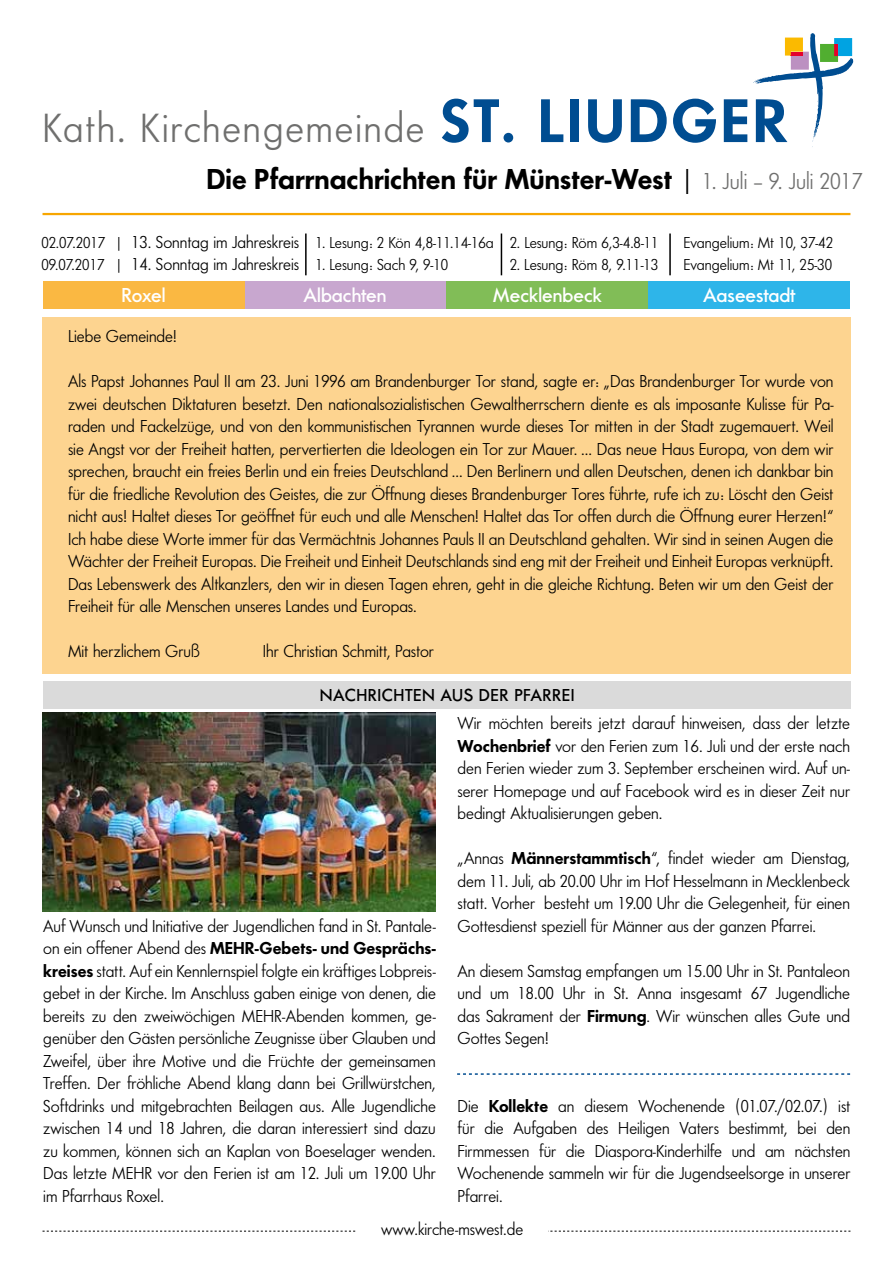
<style>
.page{position:relative;width:893px;height:1263px;background:#fff}
.page>*{position:absolute;margin:0;border:0;box-sizing:border-box;transform-origin:0 0}
.t1{font:42.45px "Futura No 2 D Boo";letter-spacing:.045em;color:#6f6f6e}
.t2{font:30px "Futura No 2 D Dem Bol";color:#000}
.t3{font:500 21px "Futura No 2 D";color:#fff}
.t4{font:18px/22.5px "Futura No 2 D Boo";color:#000;text-align:justify}
.t5{font:18px "Futura No 2 D Dem Bol";color:#000}
.t6{font:500 18px "Futura No 2 D";letter-spacing:.03em;color:#000}
.t7{font:16.5px "Futura No 2 D Boo";color:#000}
.s1{font-family:"Futura No 2 D Dem Bol";font-size:64.05px;color:#004d91}
.s2{font-family:"Futura No 2 D Boo"}
.s3{font-family:"Futura No 2 D Boo";font-size:24px;color:#6f6f6e}
.s4{font-size:18px}
.s5{font-family:"Futura No 2 D Dem Bol"}
</style>
<div class="page">
<div style="left:43px;top:317px;width:808px;height:357px;background:#fdd490"></div>
<svg style="left:753px;top:33px;width:101px;height:114px"></svg>
<hr style="left:501px;top:233px;width:1px;height:42px;background:#000">
<hr style="left:305px;top:233px;width:2px;height:42px;background:#000">
<hr style="left:669px;top:233px;width:2px;height:42px;background:#000">
<svg style="left:43px;top:1231px;width:807px;height:1px"></svg>
<div style="left:356px;top:1222px;width:192px;height:27px;background:#fff"></div>
<hr style="left:43px;top:213px;width:807px;height:2px;background:#f7a600">
<svg style="left:457px;top:1073px;width:393px;height:2px"></svg>
<div style="left:43px;top:681px;width:808px;height:28px;background:#dadada"></div>
<div style="left:43px;top:281px;width:201px;height:28px;background:#fab842"></div>
<div style="left:244px;top:281px;width:202px;height:28px;background:#c8a7cf"></div>
<div style="left:446px;top:281px;width:202px;height:28px;background:#81bd57"></div>
<div style="left:648px;top:281px;width:202px;height:28px;background:#2eb5e9"></div>
<img style="left:43px;top:712px;width:393px;height:200px">
<h1 class="t1" style="left:43px;top:104px;width:747px">Kath. Kirchengemeinde <span class="s1">ST. LIUDGER</span></h1>
<h2 class="t2" style="left:207px;top:162px;width:657px">Die Pfarrnachrichten für Münster-West <span class="s2">|</span> <span class="s3">1. Juli – 9. Juli 2017</span></h2>
<p class="t7" style="left:41px;top:234px;width:619px">02.07.2017 | <span class="s4">13. Sonntag im Jahreskreis</span> 1. Lesung: 2 Kön 4,8-11.14-16a 2. Lesung: Röm 6,3-4.8-11</p>
<p class="t7" style="left:683px;top:234px;width:151px">Evangelium: Mt 10, 37-42</p>
<p class="t7" style="left:41px;top:255px;width:408px">09.07.2017 | <span class="s4">14. Sonntag im Jahreskreis</span> 1. Lesung: Sach 9, 9-10</p>
<p class="t7" style="left:510px;top:255px;width:150px">2. Lesung: Röm 8, 9.11-13</p>
<p class="t7" style="left:683px;top:255px;width:150px">Evangelium: Mt 11, 25-30</p>
<p class="t3" style="left:122px;top:283px;width:45px">Roxel</p>
<p class="t3" style="left:304px;top:283px;width:85px">Albachten</p>
<p class="t3" style="left:493px;top:283px;width:111px">Mecklenbeck</p>
<p class="t3" style="left:703px;top:283px;width:94px">Aaseestadt</p>
<p class="t4" style="left:68px;top:325px;width:111px">Liebe Gemeinde!</p>
<p class="t4" style="left:68px;top:370px;width:767px">Als Papst Johannes Paul II am 23. Juni 1996 am Brandenburger Tor stand, sagte er: „Das Brandenburger Tor wurde von zwei deutschen Diktaturen besetzt. Den nationalsozialistischen Gewaltherrschern diente es als imposante Kulisse für Pa&shy;raden und Fackelzüge, und von den kommunistischen Tyrannen wurde dieses Tor mitten in der Stadt zugemauert. Weil sie Angst vor der Freiheit hatten, pervertierten die Ideologen ein Tor zur Mauer. ... Das neue Haus Europa, von dem wir sprechen, braucht ein freies Berlin und ein freies Deutschland ... Den Berlinern und allen Deutschen, denen ich dankbar bin für die friedliche Revolution des Geistes, die zur Öffnung dieses Brandenburger Tores führte, rufe ich zu: Löscht den Geist nicht aus! Haltet dieses Tor geöffnet für euch und alle Menschen! Haltet das Tor offen durch die Öffnung eurer Herzen!“ Ich habe diese Worte immer für das Vermächtnis Johannes Pauls II an Deutschland gehalten. Wir sind in seinen Augen die Wächter der Freiheit Europas. Die Freiheit und Einheit Deutschlands sind eng mit der Freiheit und Einheit Europas verknüpft.<br>Das Lebenswerk des Altkanzlers, den wir in diesen Tagen ehren, geht in die gleiche Richtung. Beten wir um den Geist der Freiheit für alle Menschen unseres Landes und Europas.</p>
<p class="t4" style="left:68px;top:640px;width:133px">Mit herzlichem Gruß</p>
<p class="t4" style="left:263px;top:640px;width:173px">Ihr Christian Schmitt, Pastor</p>
<p class="t6" style="left:320px;top:685px;width:256px">NACHRICHTEN AUS DER PFARREI</p>
<p class="t4" style="left:43px;top:914px;width:394px">Auf Wunsch und Initiative der Jugendlichen fand in St. Pantale-</p>
<p class="t5" style="left:43px;top:938px;width:394px"><span class="s2">on ein offener Abend des</span> MEHR-Gebets- und Gesprächs-</p>
<p class="t4" style="left:43px;top:959px;width:394px"><span class="s5">kreises</span> statt. Auf ein Kennlernspiel folgte ein kräftiges Lobpreis&shy;gebet in der Kirche. Im Anschluss gaben einige von denen, die bereits zu den zweiwöchigen MEHR-Abenden kommen, ge&shy;genüber den Gästen persönliche Zeugnisse über Glauben und Zweifel, über ihre Motive und die Früchte der gemeinsamen Treffen. Der fröhliche Abend klang dann bei Grillwürstchen, Softdrinks und mitgebrachten Beilagen aus. Alle Jugendliche zwischen 14 und 18 Jahren, die daran interessiert sind dazu zu kommen, können sich an Kaplan von Boeselager wenden.<br>Das letzte MEHR vor den Ferien ist am 12. Juli um 19.00 Uhr im Pfarrhaus Roxel.</p>
<p class="t4" style="left:458px;top:712px;width:394px">Wir möchten bereits jetzt darauf hinweisen, dass der letzte <span class="s5">Wochenbrief</span> vor den Ferien zum 16. Juli und der erste nach den Ferien wieder zum 3. September erscheinen wird. Auf un&shy;serer Homepage und auf Facebook wird es in dieser Zeit nur bedingt Aktualisierungen geben.</p>
<p class="t4" style="left:458px;top:847px;width:394px">„Annas <span class="s5">Männerstammtisch</span>“, findet wieder am Dienstag, dem 11. Juli, ab 20.00 Uhr im Hof Hesselmann in Mecklenbeck statt. Vorher besteht um 19.00 Uhr die Gelegenheit, für einen Gottesdienst speziell für Männer aus der ganzen Pfarrei.</p>
<p class="t4" style="left:458px;top:959px;width:394px">An diesem Samstag empfangen um 15.00 Uhr in St. Pantaleon und um 18.00 Uhr in St. Anna insgesamt 67 Jugendliche das Sakrament der <span class="s5">Firmung</span>. Wir wünschen alles Gute und Gottes Segen!</p>
<p class="t4" style="left:457px;top:1094px;width:394px">Die <span class="s5">Kollekte</span> an diesem Wochenende (01.07./02.07.) ist für die Aufgaben des Heiligen Vaters bestimmt, bei den Firmmessen für die Diaspora-Kinderhilfe und am nächsten Wochenende sammeln wir für die Jugendseelsorge in unserer Pfarrei.</p>
<p class="t4" style="left:381px;top:1218px;width:144px">www.kirche-mswest.de</p>
</div>
